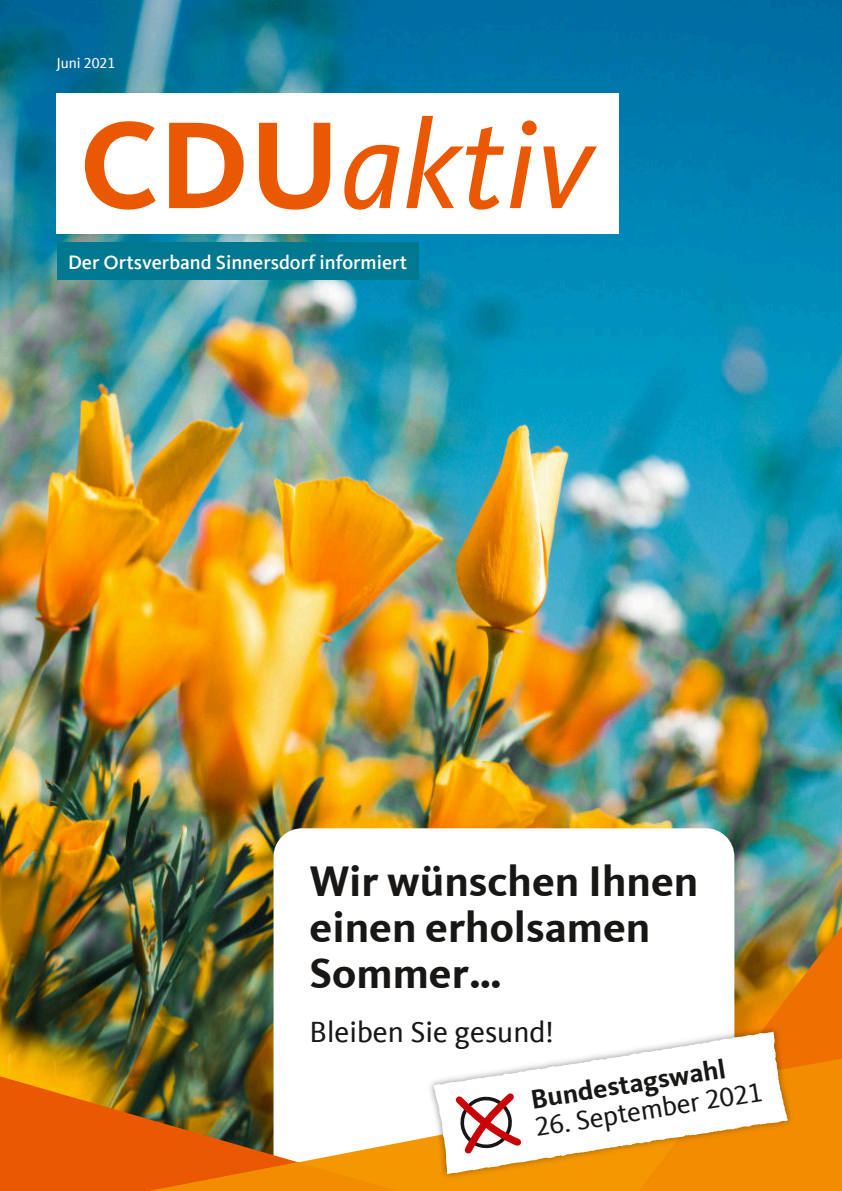
<style>
.page{position:relative;width:842px;height:1191px;background:#fff}
.page>*{position:absolute;margin:0;border:0;box-sizing:border-box;transform-origin:0 0}
.t1{font:italic 128px "CDU Kievit Tab";color:#ea5801}
.t2{font:700 44px/46px "CDU Kievit Tab";color:#181715}
.t3{font:30px "CDU Kievit Tab";color:#181715}
.t4{font:27.6px "CDU Kievit Tab";color:#181715}
.t5{font:700 27.6px "CDU Kievit Tab";color:#181715}
.t6{font:500 20px "CDU Kievit Tab";color:#fff}
.t7{font:15px "CDU Kievit Tab";color:#fff}
.s1{font-weight:700;font-style:normal}
</style>
<div class="page">
<img style="left:0;top:0;width:842px;height:1076px">
<hr style="left:0;top:1020px;width:1px;height:171px;background:#474644">
<div style="left:57px;top:93px;width:562px;height:141px;background:#fff"></div>
<div style="left:57px;top:243px;width:362px;height:37px;background:#007990"></div>
<svg style="left:274px;top:828px;width:460px;height:228px"></svg>
<svg style="left:0;top:1076px;width:120px;height:115px;background:#e76301"></svg>
<svg style="left:120px;top:1056px;width:515px;height:135px"></svg>
<svg style="left:635px;top:918px;width:207px;height:139px"></svg>
<svg style="left:120px;top:1162px;width:297px;height:29px;background:#ef7d00"></svg>
<div style="left:635px;top:1057px;width:207px;height:134px;background:#f28d00"></div>
<img style="left:427px;top:1024px;width:367px;height:156px">
<svg style="left:434px;top:1031px;width:354px;height:143px"></svg>
<svg style="left:449px;top:1086px;width:78px;height:73px"></svg>
<p class="t7" style="left:56px;top:57px;width:60px">Juni 2021</p>
<h1 class="t1" style="left:79px;top:118px;width:514px"><span class="s1">CDU</span>aktiv</h1>
<p class="t6" style="left:68px;top:250px;width:341px">Der Ortsverband Sinnersdorf informiert</p>
<p class="t2" style="left:310px;top:862px;width:390px">Wir wünschen Ihnen einen erholsamen<br>Sommer…</p>
<p class="t3" style="left:310px;top:1020px;width:246px">Bleiben Sie gesund!</p>
<p class="t5" style="left:529px;top:1089px;width:199px;rotate:-9deg">Bundestagswahl</p>
<p class="t4" style="left:534px;top:1116px;width:231px;rotate:-9deg">26. September 2021</p>
</div>
